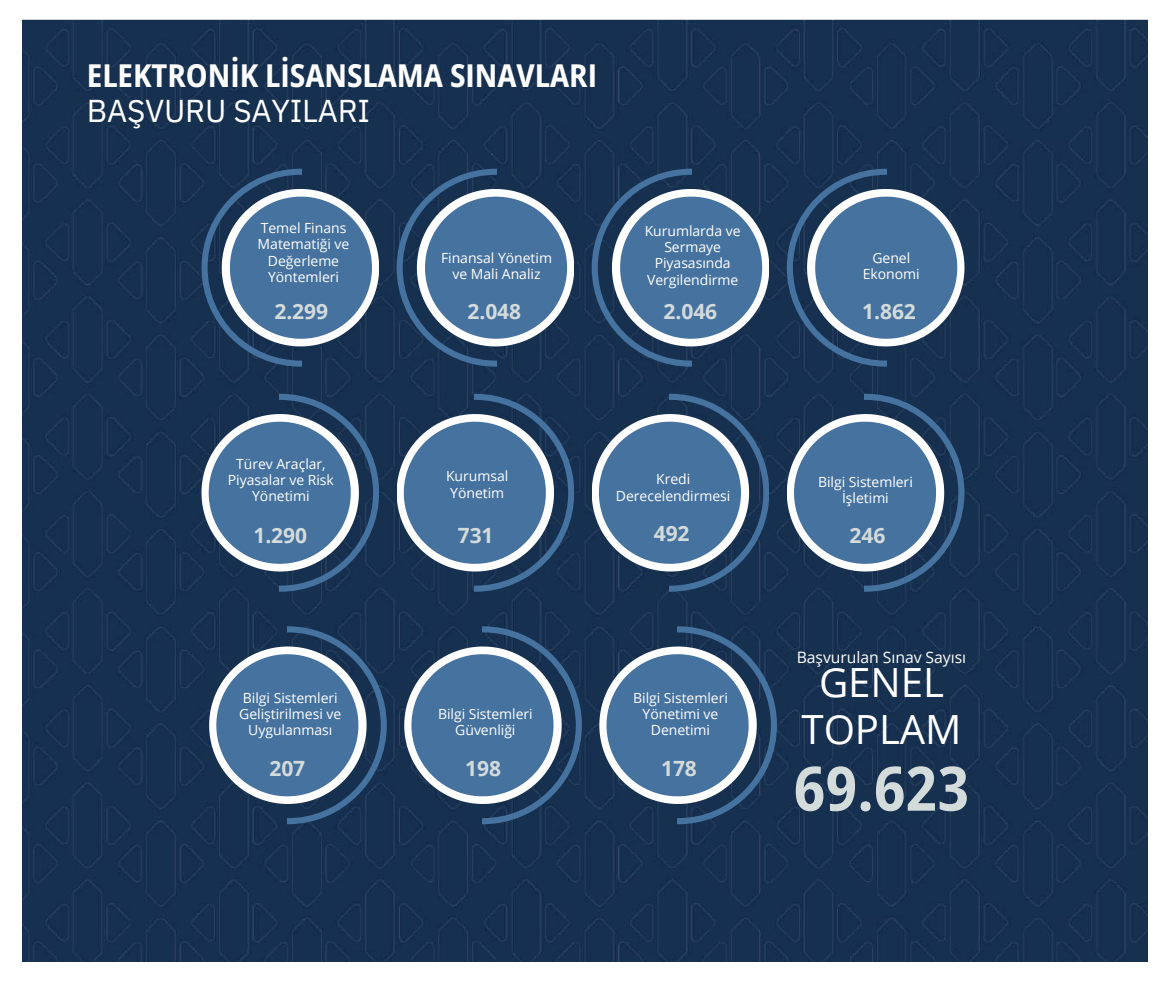
<style>
.page{position:relative;width:1166px;height:993px;background:#fff}
.page>*{position:absolute;margin:0;border:0;box-sizing:border-box;transform-origin:0 0}
.t1{font:700 semi-condensed 61.25px "Open Sans";color:#d4dbdb}
.t2{font:40.25px/47.2px "Open Sans";letter-spacing:-.005em;color:#fff;text-align:center}
.t3{font:700 semi-condensed 31.5px "Open Sans";color:#fff}
.t4{font:31.5px "IBM Plex Sans";letter-spacing:-.01em;color:#fff}
.t5{font:700 21px "Open Sans";color:#d4dbdb}
.t6{font:15.75px "Open Sans";color:#fff}
.t7{font:14px/16.3px "Open Sans";letter-spacing:-.005em;color:#fff;text-align:center}
</style>
<div class="page">
<div style="left:22px;top:19px;width:1125px;height:941px;background:#16314f"></div>
<svg style="left:201px;top:169px;width:178px;height:197px;background:#466689"></svg>
<svg style="left:202px;top:394px;width:177px;height:197px;background:#456689"></svg>
<svg style="left:397px;top:394px;width:177px;height:197px;background:#456689"></svg>
<svg style="left:592px;top:394px;width:177px;height:197px;background:#456689"></svg>
<svg style="left:787px;top:394px;width:177px;height:197px;background:#456689"></svg>
<svg style="left:599px;top:626px;width:178px;height:198px;background:#456689"></svg>
<svg style="left:404px;top:626px;width:178px;height:198px;background:#456689"></svg>
<svg style="left:209px;top:626px;width:178px;height:198px;background:#456689"></svg>
<svg style="left:396px;top:169px;width:178px;height:197px;background:#456689"></svg>
<svg style="left:591px;top:169px;width:178px;height:197px;background:#466689"></svg>
<svg style="left:786px;top:169px;width:178px;height:197px;background:#466689"></svg>
<h3 class="t3" style="left:87px;top:54px;width:512px">ELEKTRONİK LİSANSLAMA SINAVLARI</h3>
<h3 class="t4" style="left:87px;top:89px;width:285px">BAŞVURU SAYILARI</h3>
<p class="t7" style="left:258px;top:219px;width:93px">Temel Finans<br>Matematiği ve<br>Değerleme<br>Yöntemleri</p>
<p class="t7" style="left:644px;top:222px;width:97px">Kurumlarda ve<br>Sermaye<br>Piyasasında<br>Vergilendirme</p>
<p class="t7" style="left:441px;top:249px;width:112px">Finansal Yönetim ve Mali Analiz</p>
<p class="t7" style="left:862px;top:249px;width:58px">Genel<br>Ekonomi</p>
<h3 class="t5" style="left:274px;top:296px;width:55px">2.299</h3>
<h3 class="t5" style="left:467px;top:296px;width:55px">2.048</h3>
<h3 class="t5" style="left:663px;top:296px;width:55px">2.046</h3>
<h3 class="t5" style="left:862px;top:296px;width:55px">1.862</h3>
<p class="t7" style="left:228px;top:455px;width:107px">Türev Araçlar,<br>Piyasalar ve Risk<br>Yönetimi</p>
<p class="t7" style="left:446px;top:467px;width:64px;text-align:left">Kurumsal<br>Yönetim</p>
<p class="t7" style="left:616px;top:470px;width:116px">Kredi<br>Derecelendirmesi</p>
<p class="t7" style="left:818px;top:473px;width:96px">Bilgi Sistemleri<br>İşletimi</p>
<h3 class="t5" style="left:253px;top:520px;width:55px">1.290</h3>
<h3 class="t5" style="left:458px;top:520px;width:37px">731</h3>
<h3 class="t5" style="left:654px;top:519px;width:37px">492</h3>
<h3 class="t5" style="left:849px;top:520px;width:37px">246</h3>
<p class="t7" style="left:239px;top:689px;width:104px">Bilgi Sistemleri<br>Geliştirilmesi ve<br>Uygulanması</p>
<p class="t7" style="left:438px;top:705px;width:96px">Bilgi Sistemleri<br>Güvenliği</p>
<p class="t7" style="left:633px;top:689px;width:96px">Bilgi Sistemleri<br>Yönetimi ve<br>Denetimi</p>
<p class="t6" style="left:796px;top:646px;width:171px">Başvurulan Sınav Sayısı</p>
<h2 class="t2" style="left:801px;top:657px;width:161px">GENEL<br>TOPLAM</h2>
<h3 class="t5" style="left:269px;top:753px;width:37px">207</h3>
<h3 class="t5" style="left:465px;top:753px;width:37px">198</h3>
<h3 class="t5" style="left:661px;top:753px;width:37px">178</h3>
<h1 class="t1" style="left:793px;top:745px;width:177px">69.623</h1>
</div>
